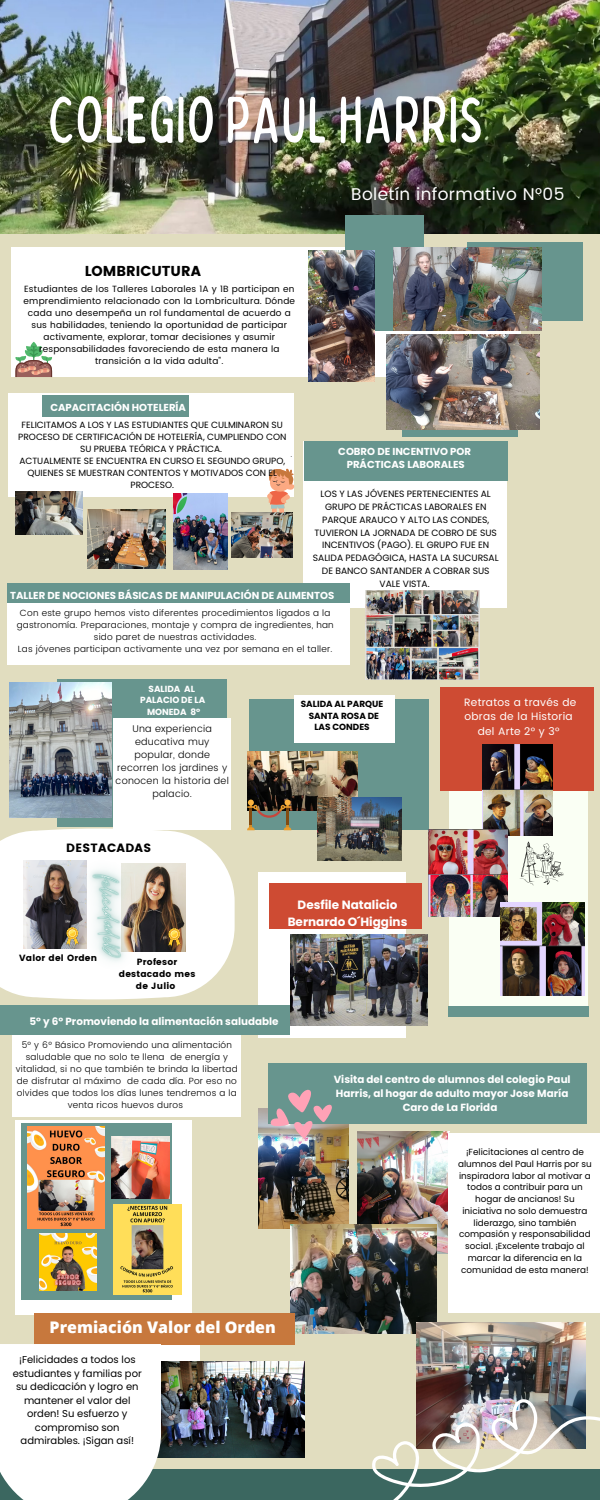
<style>
.page{position:relative;width:600px;height:1500px;background:#e1ddbf}
.page>*{position:absolute;margin:0;border:0;box-sizing:border-box;transform-origin:0 0}
.t1{font:condensed 66px "Bobby Jones Soft";color:#fff}
.t2{font:17px "Poppins";letter-spacing:.025em;color:#fff}
.t3{font:800 16px "Open Sans";color:#fff}
.t4{font:14.4px "Poppins";color:#000}
.t5{font:700 12px/16.5px "Poppins";color:#fff;text-align:center}
.t6{font:12px "Poppins";letter-spacing:.025em;color:#000}
.t7{font:10.7px/14.2px "Poppins";letter-spacing:.025em;color:#fff;text-align:center}
.t8{font:700 10.4px/14.2px "Poppins";color:#fff;text-align:center}
.t9{font:700 10.1px "Poppins";color:#fff}
.t10{font:10px/13.5px "Poppins";color:#000;text-align:center}
.t11{font:300 9.7px/13px "Poppins";letter-spacing:.025em;color:#000;text-align:center}
.t12{font:9.1px/12.8px "Poppins";color:#000;text-align:center}
.t13{font:300 9px/12px "Poppins";letter-spacing:.025em;color:#000;text-align:center}
.t14{font:9px/12px "Poppins";letter-spacing:.025em;color:#000;text-align:center}
.t15{font:9px/12px "Poppins";color:#000;text-align:center}
.t16{font:9px/12px "Poppins";letter-spacing:.025em;color:#000;text-align:center}
.t17{font:700 8.9px/11.8px "Poppins";color:#000;text-align:center}
.t18{font:700 8.9px/11.8px "Poppins";color:#fff;text-align:center}
.t19{font:8.8px/11.8px "Poppins";color:#000;text-align:center}
.t20{font:6.1px "Poppins";color:#000}
</style>
<div class="page">
<img style="left:1px;top:0;width:599px;height:234px">
<div style="left:12px;top:248px;width:509px;height:129px;background:#fff"></div>
<div style="left:8px;top:393px;width:286px;height:104px;background:#fff"></div>
<div style="left:0;top:1469px;width:600px;height:31px;background:#3b6760"></div>
<div style="left:12px;top:1035px;width:229px;height:82px;background:#fff"></div>
<div style="left:345px;top:215px;width:79px;height:116px;background:#67958e"></div>
<div style="left:42px;top:395px;width:147px;height:21px;background:#67958e"></div>
<div style="left:58px;top:680px;width:169px;height:147px;background:#67958e"></div>
<div style="left:59px;top:1328px;width:141px;height:109px;background:#fff"></div>
<div style="left:258px;top:873px;width:148px;height:165px;background:#fff"></div>
<div style="left:449px;top:747px;width:138px;height:268px;background:#fafff4"></div>
<div style="left:448px;top:1007px;width:141px;height:10px;background:#67958e"></div>
<div style="left:441px;top:687px;width:153px;height:104px;background:#ce4b33"></div>
<div style="left:269px;top:884px;width:153px;height:45px;background:#ce4b33"></div>
<div style="left:15px;top:1120px;width:177px;height:195px;background:#fff"></div>
<div style="left:21px;top:1123px;width:151px;height:177px;background:#67958e"></div>
<div style="left:467px;top:242px;width:116px;height:79px;background:#67958e"></div>
<img style="left:393px;top:247px;width:149px;height:83px">
<img style="left:308px;top:250px;width:67px;height:132px">
<div style="left:303px;top:441px;width:204px;height:167px;background:#fff"></div>
<div style="left:402px;top:343px;width:115px;height:94px;background:#67958e"></div>
<img style="left:386px;top:334px;width:154px;height:96px">
<svg style="left:15px;top:342px;width:37px;height:35px"></svg>
<div style="left:304px;top:441px;width:204px;height:39px;background:#67958e"></div>
<img style="left:173px;top:493px;width:54px;height:76px">
<img style="left:16px;top:491px;width:66px;height:44px">
<img style="left:88px;top:510px;width:78px;height:58px">
<img style="left:232px;top:512px;width:60px;height:46px">
<div style="left:7px;top:583px;width:343px;height:24px;background:#67958e"></div>
<div style="left:7px;top:603px;width:343px;height:62px;background:#fff"></div>
<img style="left:365px;top:590px;width:114px;height:90px">
<svg style="left:266px;top:468px;width:29px;height:47px"></svg>
<img style="left:10px;top:682px;width:101px;height:135px">
<div style="left:249px;top:700px;width:180px;height:130px;background:#67958e"></div>
<img style="left:247px;top:751px;width:110px;height:60px">
<img style="left:318px;top:798px;width:84px;height:63px">
<div style="left:114px;top:719px;width:117px;height:111px;background:#fff"></div>
<div style="left:295px;top:695px;width:100px;height:47px;background:#fff"></div>
<hr style="left:249px;top:807px;width:3px;height:18px;background:#834b10">
<hr style="left:286px;top:807px;width:3px;height:18px;background:#834b10">
<svg style="left:247px;top:825px;width:8px;height:5px"></svg>
<svg style="left:284px;top:825px;width:7px;height:5px"></svg>
<svg style="left:247px;top:800px;width:44px;height:18px"></svg>
<img style="left:482px;top:744px;width:71px;height:92px">
<img style="left:429px;top:829px;width:79px;height:88px">
<img style="left:500px;top:902px;width:85px;height:93px">
<svg style="left:520px;top:842px;width:44px;height:43px"></svg>
<svg style="left:0;top:829px;width:235px;height:170px;fill:#fff"></svg>
<img style="left:24px;top:860px;width:25px;height:89px">
<img style="left:163px;top:863px;width:22px;height:89px">
<img style="left:168px;top:929px;width:12px;height:17px">
<img style="left:28px;top:1127px;width:76px;height:102px">
<img style="left:111px;top:1137px;width:59px;height:61px">
<img style="left:40px;top:1233px;width:57px;height:57px">
<img style="left:114px;top:1204px;width:67px;height:90px">
<img style="left:161px;top:1361px;width:143px;height:96px">
<img style="left:291px;top:935px;width:136px;height:90px">
<img style="left:358px;top:1132px;width:91px;height:122px">
<img style="left:258px;top:1109px;width:90px;height:120px">
<img style="left:291px;top:1224px;width:146px;height:110px">
<img style="left:417px;top:1322px;width:169px;height:77px">
<div style="left:35px;top:1313px;width:260px;height:32px;background:#c7783d"></div>
<div style="left:0;top:1344px;width:161px;height:156px;background:#fff"></div>
<img style="left:49px;top:836px;width:114px;height:161px">
<div style="left:0;top:1005px;width:289px;height:30px;background:#67958e"></div>
<div style="left:268px;top:1063px;width:318px;height:61px;background:#67958e"></div>
<svg style="left:270px;top:1090px;width:62px;height:48px"></svg>
<div style="left:448px;top:1133px;width:152px;height:180px;background:#fff"></div>
<img style="left:372px;top:1399px;width:228px;height:101px">
<p class="t1" style="left:47px;top:78px;width:439px">COLEGIO PAULHARRIS</p>
<p class="t2" style="left:351px;top:185px;width:215px">Boletín informativo N°05</p>
<p class="t4" style="left:85px;top:263px;width:118px">LOMBRICUTURA</p>
<p class="t14" style="left:24px;top:283px;width:273px">Estudiantes de los Talleres Laborales 1A y 1B participan en emprendimiento relacionado con la Lombricultura. Dónde cada uno desempeña un rol fundamental de acuerdo a sus habilidades, teniendo la oportunidad de participar activamente, explorar, tomar decisiones y asumir responsabilidades favoreciendo de esta manera la transición a la vida adulta".</p>
<p class="t9" style="left:50px;top:401px;width:137px">CAPACITACIÓN HOTELERÍA</p>
<p class="t15" style="left:18px;top:419px;width:270px">FELICITAMOS A LOS Y LAS ESTUDIANTES QUE CULMINARON SU<br>PROCESO DE CERTIFICACIÓN DE HOTELERÍA, CUMPLIENDO CON<br>SU PRUEBA TEÓRICA Y PRÁCTICA.</p>
<p class="t15" style="left:19px;top:455px;width:267px">ACTUALMENTE SE ENCUENTRA EN CURSO EL SEGUNDO GRUPO,<br>QUIENES SE MUESTRAN CONTENTOS Y MOTIVADOS CON EL<br>PROCESO.</p>
<p class="t20" style="left:291px;top:450px;width:3px">.</p>
<p class="t9" style="left:338px;top:444px;width:134px">COBRO DE INCENTIVO POR</p>
<p class="t9" style="left:347px;top:458px;width:120px">PRÁCTICAS LABORALES</p>
<p class="t12" style="left:313px;top:488px;width:187px">LOS Y LAS JÓVENES PERTENECIENTES AL<br>GRUPO DE PRÁCTICAS LABORALES EN<br>PARQUE ARAUCO Y ALTO LAS CONDES,<br>TUVIERON LA JORNADA DE COBRO DE SUS<br>INCENTIVOS (PAGO). EL GRUPO FUE EN<br>SALIDA PEDAGÓGICA, HASTA LA SUCURSAL<br>DE BANCO SANTANDER A COBRAR SUS<br>VALE VISTA.</p>
<p class="t9" style="left:10px;top:589px;width:326px">TALLER DE NOCIONES BÁSICAS DE MANIPULACIÓN DE ALIMENTOS</p>
<p class="t13" style="left:17px;top:607px;width:319px">Con este grupo hemos visto diferentes procedimientos ligados a la gastronomía. Preparaciones, montaje y compra de ingredientes, han sido paret de nuestras actividades.</p>
<p class="t13" style="left:18px;top:643px;width:316px">Las jóvenes participan activamente una vez por semana en el taller.</p>
<p class="t18" style="left:140px;top:683px;width:67px">SALIDA AL<br>PALACIO DE LA<br>MONEDA 8°</p>
<p class="t11" style="left:116px;top:722px;width:115px">Una experiencia educativa muy popular, donde recorren los jardines y conocen la historia del palacio.</p>
<p class="t17" style="left:301px;top:698px;width:84px">SALIDA AL PARQUE<br>SANTA ROSA DE<br>LAS CONDES</p>
<p class="t7" style="left:464px;top:695px;width:114px">Retratos a través de obras de la Historia del Arte 2° y 3°</p>
<p class="t6" style="left:66px;top:841px;width:86px">DESTACADAS</p>
<p class="t16" style="left:19px;top:952px;width:79px">Valor del Orden</p>
<p class="t16" style="left:119px;top:956px;width:78px">Profesor destacado mes de Julio</p>
<p class="t5" style="left:288px;top:897px;width:121px">Desfile Natalicio<br>Bernardo O´Higgins</p>
<p class="t8" style="left:30px;top:1014px;width:251px">5° y 6° Promoviendo la alimentación saludable</p>
<p class="t13" style="left:16px;top:1039px;width:223px">5° y 6° Básico Promoviendo una alimentación saludable que no solo te llena de energía y vitalidad, si no que también te brinda la libertad de disfrutar al máximo de cada día. Por eso no olvides que todos los días lunes tendremos a la venta ricos huevos duros</p>
<p class="t8" style="left:334px;top:1072px;width:238px">Visita del centro de alumnos del colegio Paul<br>Harris, al hogar de adulto mayor Jose María<br>Caro de La Florida</p>
<p class="t19" style="left:458px;top:1146px;width:135px">¡Felicitaciones al centro de alumnos del Paul Harris por su inspiradora labor al motivar a todos a contribuir para un hogar de ancianos! Su iniciativa no solo demuestra liderazgo, sino también compasión y responsabilidad social. ¡Excelente trabajo al marcar la diferencia en la comunidad de esta manera!</p>
<p class="t3" style="left:50px;top:1316px;width:228px">Premiación Valor del Orden</p>
<p class="t10" style="left:13px;top:1353px;width:131px">¡Felicidades a todos los estudiantes y familias por su dedicación y logro en mantener el valor del orden! Su esfuerzo y compromiso son admirables. ¡Sigan así!</p>
</div>
